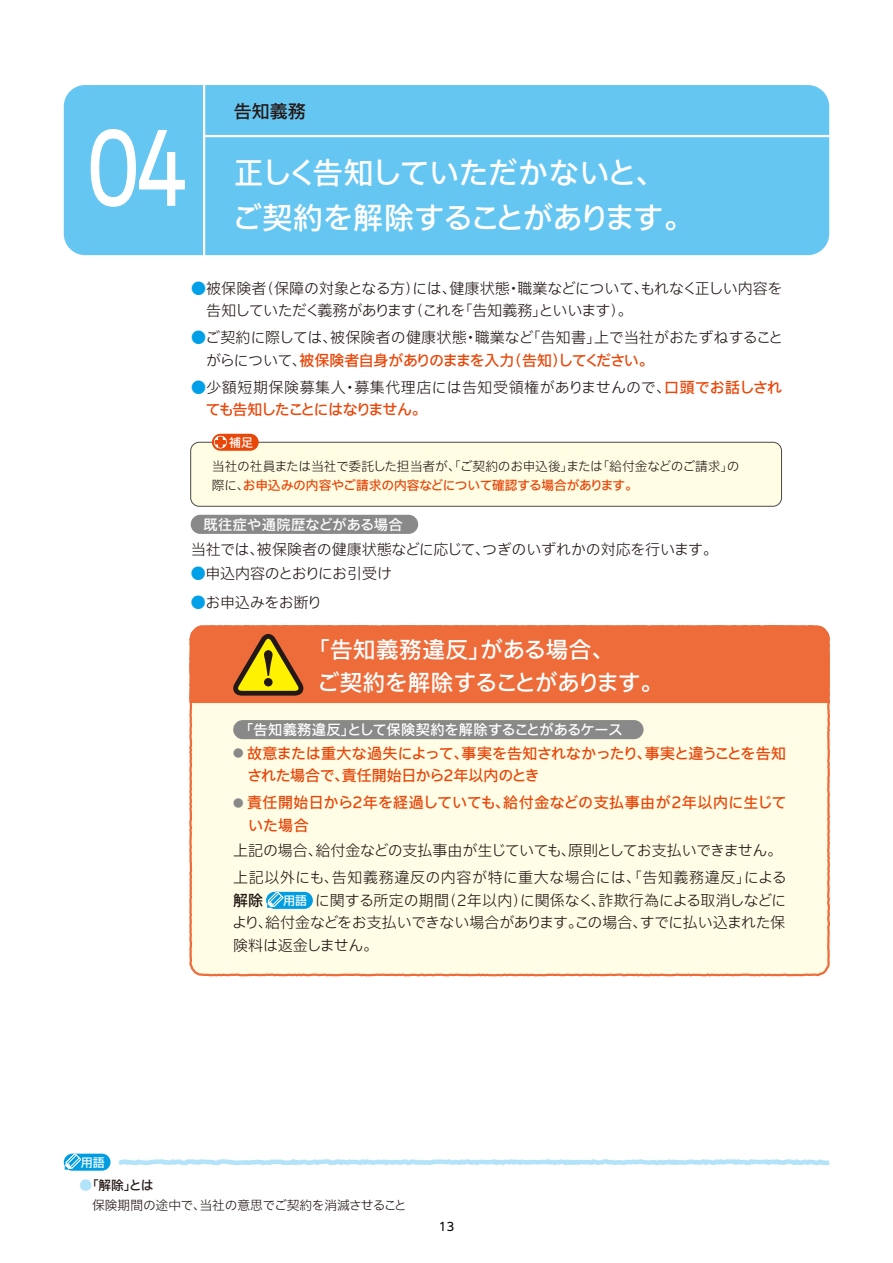
<style>
.page{position:relative;width:893px;height:1263px;background:#fff}
.page>*{position:absolute;margin:0;border:0;box-sizing:border-box;transform-origin:0 0}
.t1{font:500 97.5px "Iwa UCDA Goth Std";color:#fff;scale:.8 1}
.t2{font:500 30px/45px "Iwa UCDA Goth Std";letter-spacing:-.035em;color:#fff}
.t3{font:500 22.5px/33.8px "Iwa UCDA Goth Std";letter-spacing:-.005em;color:#fff}
.t4{font:500 18px "Iwa UCDA Goth Std";color:#231815}
.t5{font:300 15px/22.5px "Iwa UCDA Goth Std";letter-spacing:-.005em;color:#231815}
.t6{font:300 15px/22.5px "Iwa UCDA Goth Std";letter-spacing:-.03em;color:#231815}
.t7{font:500 15px/22.5px "Iwa UCDA Goth Std";letter-spacing:-.03em;color:#e94709}
.t8{font:300 15px/22.5px "Iwa UCDA Goth Std";letter-spacing:.035em;color:#231815}
.t9{font:500 15px/22.5px "Iwa UCDA Goth Std";letter-spacing:.025em;color:#e94709}
.t10{font:500 15px "Iwa UCDA Goth Std";color:#231815}
.t11{font:500 14.25px "Iwa UCDA Goth Std";letter-spacing:.005em;color:#fff}
.t12{font:500 14.25px "Iwa UCDA Goth Std";letter-spacing:.025em;color:#fff}
.t13{font:300 12.75px/19.2px "Iwa UCDA Goth Std";letter-spacing:-.01em;color:#231815}
.t14{font:500 12px "Iwa UCDA Goth Std";color:#fff}
.t15{font:100 12px "Iwa UCDA Goth Std";color:#000}
.s1{color:#00a0e9}
.s2{font-weight:500;color:#e94709}
.s3{font-weight:300;font-size:10.5px;color:#898989}
.s4{font-weight:500;color:#b3e3f8}
.s5{font-weight:500}
</style>
<div class="page">
<div style="left:191px;top:442px;width:590px;height:64px;background:#fffee5;border-radius:9px"></div>
<div style="left:190px;top:442px;width:592px;height:65px;border:1px solid #4c4948;border-radius:9px"></div>
<div style="left:64px;top:85px;width:765px;height:170px;background:#66c6f2;border-radius:21px"></div>
<svg style="left:204px;top:85px;width:2px;height:171px"></svg>
<hr style="left:204px;top:135px;width:625px;height:2px;background:#fff">
<div style="left:212px;top:434px;width:47px;height:17px;background:#e94709;border-radius:9px"></div>
<svg style="left:214px;top:436px;width:13px;height:12px"></svg>
<div style="left:191px;top:515px;width:227px;height:19px;background:#898989;border-radius:10px"></div>
<div style="left:189px;top:705px;width:641px;height:272px;background:#fffde6"></div>
<div style="left:189px;top:625px;width:641px;height:80px;background:#ed6c3a"></div>
<svg style="left:233px;top:634px;width:70px;height:62px;background:#be851b"></svg>
<div style="left:233px;top:720px;width:411px;height:19px;background:#898989;border-radius:10px"></div>
<svg style="left:118px;top:1159px;width:712px;height:6px;background:#c3e8f9"></svg>
<div style="left:64px;top:1154px;width:47px;height:17px;background:#009de1;border-radius:9px"></div>
<svg style="left:63px;top:1152px;width:20px;height:19px"></svg>
<div style="left:266px;top:892px;width:47px;height:17px;background:#009de1;border-radius:9px"></div>
<svg style="left:266px;top:889px;width:20px;height:20px"></svg>
<h1 class="t1" style="left:87px;top:97px;width:127px">04</h1>
<p class="t4" style="left:234px;top:98px;width:73px">告知義務</p>
<h2 class="t2" style="left:232px;top:148px;width:463px">正しく告知していただかないと、ご契約を解除することがあります。</h2>
<p class="t6" style="left:206px;top:276px;width:578px;text-indent:-15px"><span class="s1">●</span>被保険者（保障の対象となる方）には、健康状態・職業などについて、もれなく正しい内容を告知していただく義務があります（これを「告知義務」といいます）。</p>
<p class="t5" style="left:206px;top:326px;width:579px;text-indent:-15px"><span class="s1">●</span>ご契約に際しては、被保険者の健康状態・職業など「告知書」上で当社がおたずねすることがらについて、<span class="s2">被保険者自身がありのままを入力（告知）してください。</span></p>
<p class="t8" style="left:205px;top:375px;width:578px;text-indent:-14px"><span class="s1">●</span>少額短期保険募集人・募集代理店には告知受領権がありませんので、<span class="s2">口頭でお話しされても告知したことにはなりません。</span></p>
<p class="t14" style="left:229px;top:434px;width:25px">補足</p>
<p class="t13" style="left:212px;top:455px;width:529px">当社の社員または当社で委託した担当者が、「ご契約のお申込後」または「給付金などのご請求」の際に、<span class="s2">お申込みの内容やご請求の内容などについて確認する場合があります。</span></p>
<p class="t12" style="left:203px;top:514px;width:201px">既往症や通院歴などがある場合</p>
<p class="t5" style="left:191px;top:537px;width:529px">当社では、被保険者の健康状態などに応じて、つぎのいずれかの対応を行います。</p>
<p class="t5" style="left:191px;top:561px;width:203px"><span class="s1">●</span>申込内容のとおりにお引受け</p>
<p class="t5" style="left:191px;top:590px;width:133px"><span class="s1">●</span>お申込みをお断り</p>
<h3 class="t3" style="left:317px;top:631px;width:348px;text-indent:-9px">「告知義務違反」がある場合、<br>ご契約を解除することがあります。</h3>
<p class="t11" style="left:239px;top:719px;width:385px">「告知義務違反」として保険契約を解除することがあるケース</p>
<p class="t14" style="left:81px;top:1153px;width:25px">用語</p>
<p class="t7" style="left:247px;top:741px;width:540px;text-indent:-14px"><span class="s3">●</span> 故意または重大な過失によって、事実を告知されなかったり、事実と違うことを告知された場合で、責任開始日から2年以内のとき</p>
<p class="t9" style="left:248px;top:790px;width:540px;text-indent:-15px"><span class="s3">●</span> 責任開始日から2年を経過していても、給付金などの支払事由が2年以内に生じていた場合</p>
<p class="t5" style="left:233px;top:836px;width:555px;line-height:27px">上記の場合、給付金などの支払事由が生じていても、原則としてお支払いできません。上記以外にも、告知義務違反の内容が特に重大な場合には、「告知義務違反」による</p>
<p class="t10" style="left:233px;top:889px;width:31px">解除</p>
<p class="t5" style="left:232px;top:888px;width:556px;text-align:justify;text-indent:83px">に関する所定の期間（2年以内）に関係なく、詐欺行為による取消しなどにより、給付金などをお支払いできない場合があります。この場合、すでに払い込まれた保険料は返金しません。</p>
<p class="t14" style="left:283px;top:892px;width:25px">用語</p>
<p class="t13" style="left:92px;top:1175px;width:316px;text-indent:-13px"><span class="s4">●</span><span class="s5">「解除」とは<br></span>保険期間の途中で、当社の意思でご契約を消滅させること</p>
<p class="t15" style="left:438px;top:1218px;width:18px">13</p>
</div>
